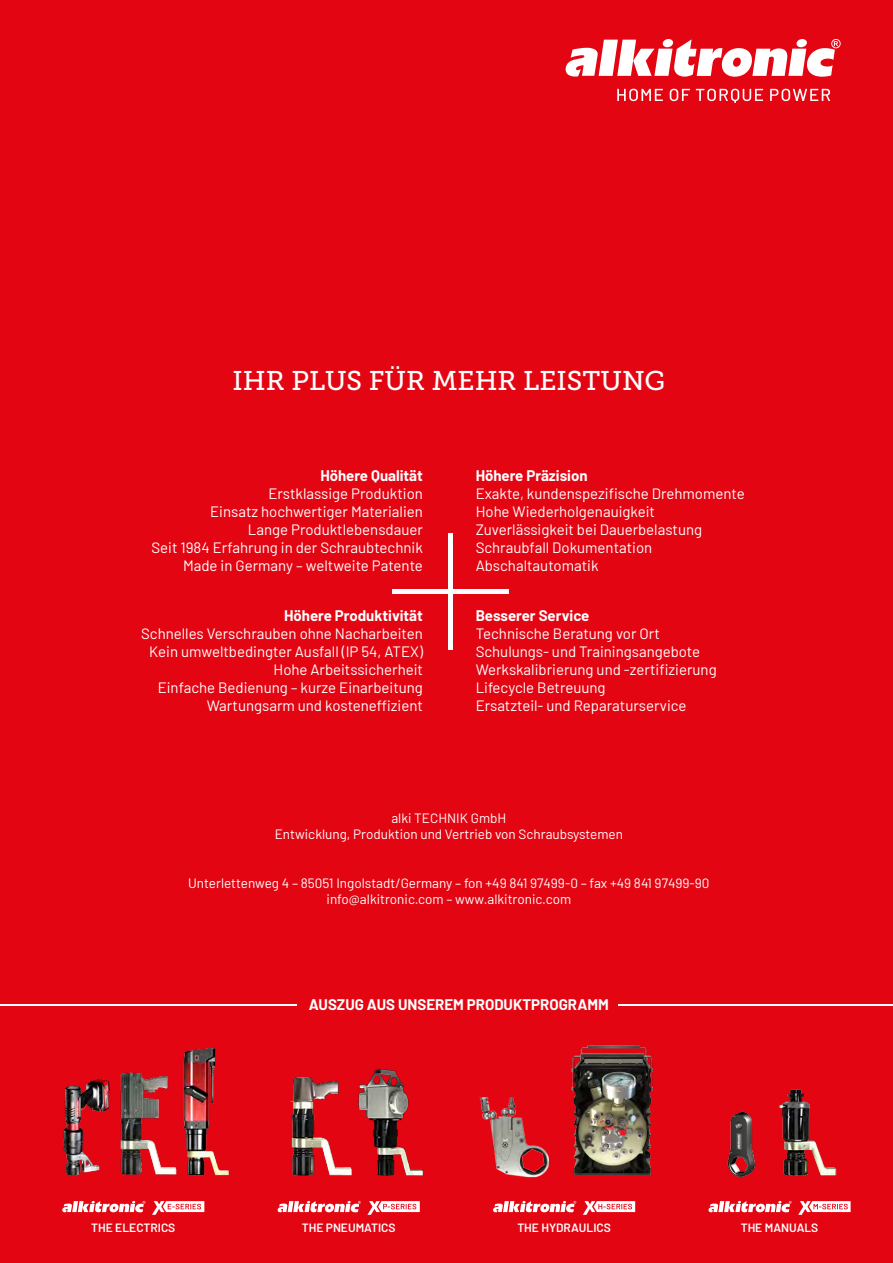
<style>
.page{position:relative;width:893px;height:1263px;background:#e30512}
.page>*{position:absolute;margin:0;border:0;box-sizing:border-box;transform-origin:0 0}
.t1{font:27px "Museo Slab 500";color:#fff}
.t2{font:15px/18px "Barlow";color:#fff;text-align:right}
.t3{font:700 15px "Barlow";color:#fff}
.t4{font:13.5px/16.2px "Barlow";color:#fff;text-align:center}
.t5{font:600 12px "Barlow";color:#fff}
</style>
<div class="page">
<svg style="left:566px;top:39px;width:275px;height:64px"></svg>
<div style="left:448px;top:534px;width:5px;height:116px;background:#fff"></div>
<hr style="left:393px;top:590px;width:116px;height:4px;background:#fff">
<img style="left:290px;top:1077px;width:62px;height:99px">
<img style="left:358px;top:1068px;width:66px;height:108px">
<img style="left:778px;top:1089px;width:59px;height:88px">
<img style="left:479px;top:1097px;width:70px;height:80px">
<img style="left:183px;top:1047px;width:47px;height:129px">
<img style="left:120px;top:1072px;width:57px;height:103px">
<img style="left:63px;top:1078px;width:47px;height:98px">
<img style="left:571px;top:1045px;width:83px;height:130px">
<img style="left:727px;top:1111px;width:29px;height:67px">
<hr style="left:0;top:1004px;width:893px;height:2px;background:#fff">
<div style="left:297px;top:993px;width:321px;height:20px;background:#e30512"></div>
<svg style="left:278px;top:1201px;width:83px;height:11px"></svg>
<svg style="left:367px;top:1201px;width:53px;height:14px"></svg>
<svg style="left:493px;top:1201px;width:83px;height:11px"></svg>
<svg style="left:583px;top:1201px;width:52px;height:14px"></svg>
<svg style="left:708px;top:1201px;width:84px;height:11px"></svg>
<svg style="left:798px;top:1201px;width:53px;height:14px"></svg>
<svg style="left:62px;top:1201px;width:83px;height:11px"></svg>
<svg style="left:152px;top:1201px;width:52px;height:14px"></svg>
<h1 class="t1" style="left:233px;top:366px;width:434px">IHR PLUS FÜR MEHR LEISTUNG</h1>
<p class="t3" style="left:320px;top:464px;width:104px">Höhere Qualität</p>
<p class="t2" style="left:151px;top:483px;width:273px">Erstklassige Produktion<br>Einsatz hochwertiger Materialien<br>Lange Produktlebensdauer<br>Seit 1984 Erfahrung in der Schraubtechnik Made in Germany – weltweite Patente</p>
<p class="t3" style="left:284px;top:604px;width:140px">Höhere Produktivität</p>
<p class="t2" style="left:141px;top:623px;width:283px">Schnelles Verschrauben ohne Nacharbeiten Kein umweltbedingter Ausfall (IP 54, ATEX)<br>Hohe Arbeitssicherheit<br>Einfache Bedienung – kurze Einarbeitung Wartungsarm und kosteneffizient</p>
<p class="t3" style="left:476px;top:464px;width:113px">Höhere Präzision</p>
<p class="t2" style="left:476px;top:483px;width:270px;text-align:left">Exakte, kundenspezifische Drehmomente<br>Hohe Wiederholgenauigkeit<br>Zuverlässigkeit bei Dauerbelastung<br>Schraubfall Dokumentation<br>Abschaltautomatik</p>
<p class="t3" style="left:476px;top:604px;width:115px">Besserer Service</p>
<p class="t2" style="left:476px;top:623px;width:242px;text-align:left">Technische Beratung vor Ort<br>Schulungs- und Trainingsangebote<br>Werkskalibrierung und -zertifizierung<br>Lifecycle Betreuung<br>Ersatzteil- und Reparaturservice</p>
<p class="t4" style="left:275px;top:809px;width:350px">alki TECHNIK GmbH<br>Entwicklung, Produktion und Vertrieb von Schraubsystemen</p>
<p class="t4" style="left:188px;top:874px;width:523px">Unterlettenweg 4 – 85051 Ingolstadt/Germany – fon +49 841 97499-0 – fax +49 841 97499-90 info@alkitronic.com – www.alkitronic.com</p>
<p class="t3" style="left:309px;top:993px;width:302px">AUSZUG AUS UNSEREM PRODUKTPROGRAMM</p>
<p class="t5" style="left:91px;top:1219px;width:86px">THE ELECTRICS</p>
<p class="t5" style="left:302px;top:1219px;width:95px">THE PNEUMATICS</p>
<p class="t5" style="left:517px;top:1219px;width:95px">THE HYDRAULICS</p>
<p class="t5" style="left:741px;top:1219px;width:79px">THE MANUALS</p>
</div>
